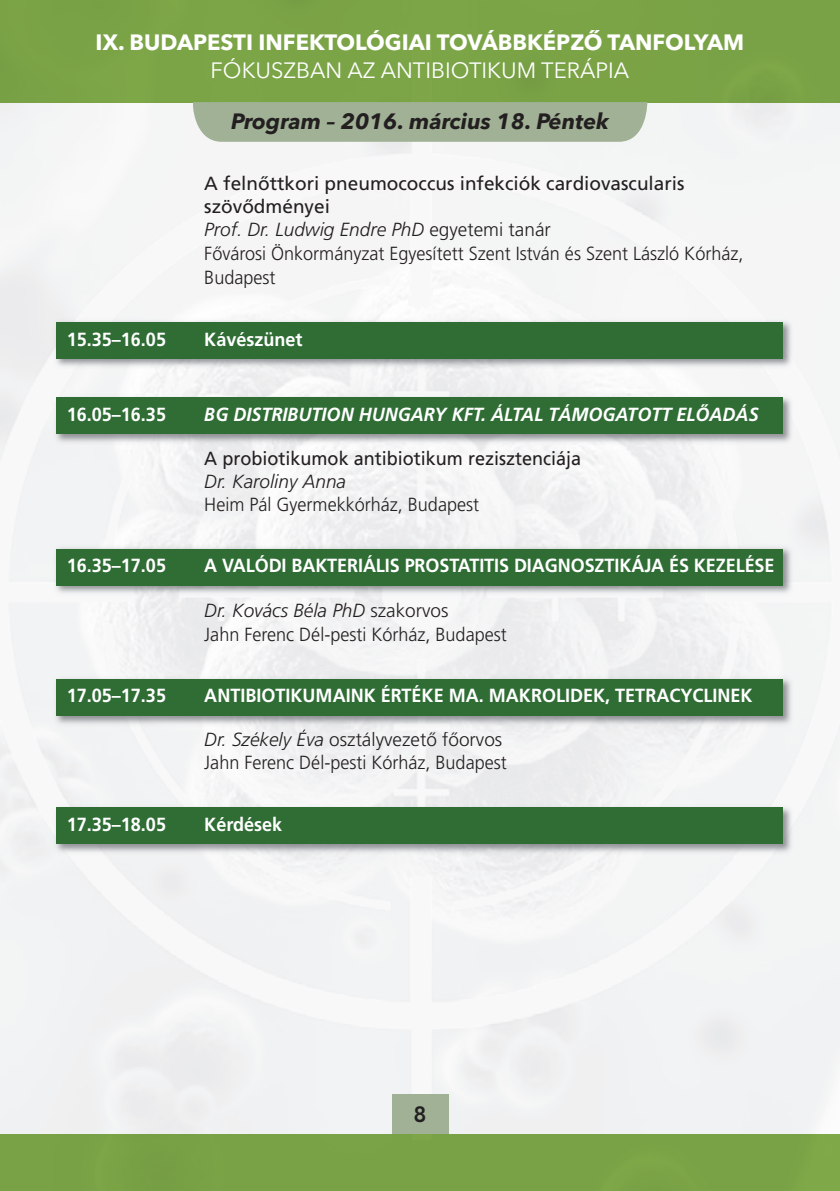
<style>
.page{position:relative;width:840px;height:1191px;background:#fff}
.page>*{position:absolute;margin:0;border:0;box-sizing:border-box;transform-origin:0 0}
.t1{font:700 22px "Avenir Next";color:#fff}
.t2{font:22px "Avenir Next";color:#fff}
.t3{font:italic 700 22px "Avenir Next";color:#231f20}
.t4{font:800 22px "Avenir";color:#231f20}
.t5{font:19px/24px "Frutiger M Light";color:#231f20}
.t6{font:19px "Frutiger M Medium";color:#fff;scale:.95 1}
.t7{font:19px/22.8px "Frutiger M";color:#231f20}
.t8{font:italic 19px "Frutiger M Medium";color:#fff;scale:.95 1}
.t9{font:19px "Frutiger M";color:#231f20;scale:.95 1}
.t10{font:19px "Frutiger M Light";color:#231f20;scale:.95 1}
.t11{font:italic 19px "Frutiger M Light";color:#231f20}
.s1{font-style:italic}
</style>
<div class="page">
<img style="left:0;top:0;width:839px;height:1191px">
<div style="left:192px;top:102px;width:455px;height:40px;background:#a0b196"></div>
<div style="left:391px;top:1094px;width:57px;height:40px;background:#a0b196"></div>
<img style="left:50px;top:315px;width:748px;height:60px">
<div style="left:57px;top:322px;width:725px;height:37px;background:#2f6d35"></div>
<img style="left:50px;top:800px;width:748px;height:60px">
<div style="left:57px;top:807px;width:725px;height:37px;background:#2f6d35"></div>
<img style="left:50px;top:671px;width:748px;height:60px">
<svg style="left:301px;top:729px;width:6px;height:2px"></svg>
<div style="left:57px;top:678px;width:725px;height:37px;background:#2f6d35"></div>
<img style="left:50px;top:541px;width:748px;height:60px">
<div style="left:57px;top:549px;width:725px;height:36px;background:#2f6d35"></div>
<img style="left:50px;top:390px;width:748px;height:60px">
<div style="left:57px;top:397px;width:725px;height:37px;background:#2f6d35"></div>
<p class="t1" style="left:96px;top:24px;width:649px">IX. BUDAPESTI INFEKTOLÓGIAI TOVÁBBKÉPZŐ TANFOLYAM</p>
<p class="t2" style="left:210px;top:52px;width:420px">FÓKUSZBAN AZ ANTIBIOTIKUM TERÁPIA</p>
<p class="t3" style="left:231px;top:102px;width:379px">Program – 2016. március 18. Péntek</p>
<p class="t7" style="left:204px;top:174px;width:481px">A felnőttkori pneumococcus infekciók cardiovascularis szövődményei</p>
<p class="t5" style="left:204px;top:219px;width:540px"><span class="s1">Prof. Dr. Ludwig Endre PhD</span> egyetemi tanár<br>Fővárosi Önkormányzat Egyesített Szent István és Szent László Kórház,<br>Budapest</p>
<p class="t6" style="left:67px;top:331px;width:106px">15.35–16.05</p>
<p class="t6" style="left:204px;top:331px;width:105px">Kávészünet</p>
<p class="t6" style="left:67px;top:406px;width:106px">16.05–16.35</p>
<p class="t8" style="left:204px;top:406px;width:584px">BG DISTRIBUTION HUNGARY KFT. ÁLTAL TÁMOGATOTT ELŐADÁS</p>
<p class="t9" style="left:204px;top:451px;width:398px">A probiotikumok antibiotikum rezisztenciája</p>
<p class="t11" style="left:204px;top:473px;width:143px">Dr. Karoliny Anna</p>
<p class="t10" style="left:204px;top:496px;width:290px">Heim Pál Gyermekkórház, Budapest</p>
<p class="t6" style="left:67px;top:558px;width:106px">16.35–17.05</p>
<p class="t6" style="left:204px;top:558px;width:601px">A VALÓDI BAKTERIÁLIS PROSTATITIS DIAGNOSZTIKÁJA ÉS KEZELÉSE</p>
<p class="t5" style="left:204px;top:599px;width:304px"><span class="s1">Dr. Kovács Béla PhD</span> szakorvos<br>Jahn Ferenc Dél-pesti Kórház, Budapest</p>
<p class="t6" style="left:67px;top:688px;width:106px">17.05–17.35</p>
<p class="t6" style="left:204px;top:688px;width:578px">ANTIBIOTIKUMAINK ÉRTÉKE MA. MAKROLIDEK, TETRACYCLINEK</p>
<p class="t5" style="left:204px;top:730px;width:304px;line-height:22.8px"><span class="s1">Dr. Székely Éva</span> osztályvezető főorvos<br>Jahn Ferenc Dél-pesti Kórház, Budapest</p>
<p class="t6" style="left:67px;top:816px;width:106px">17.35–18.05</p>
<p class="t6" style="left:204px;top:816px;width:83px">Kérdések</p>
<p class="t4" style="left:413px;top:1097px;width:15px">8</p>
</div>
